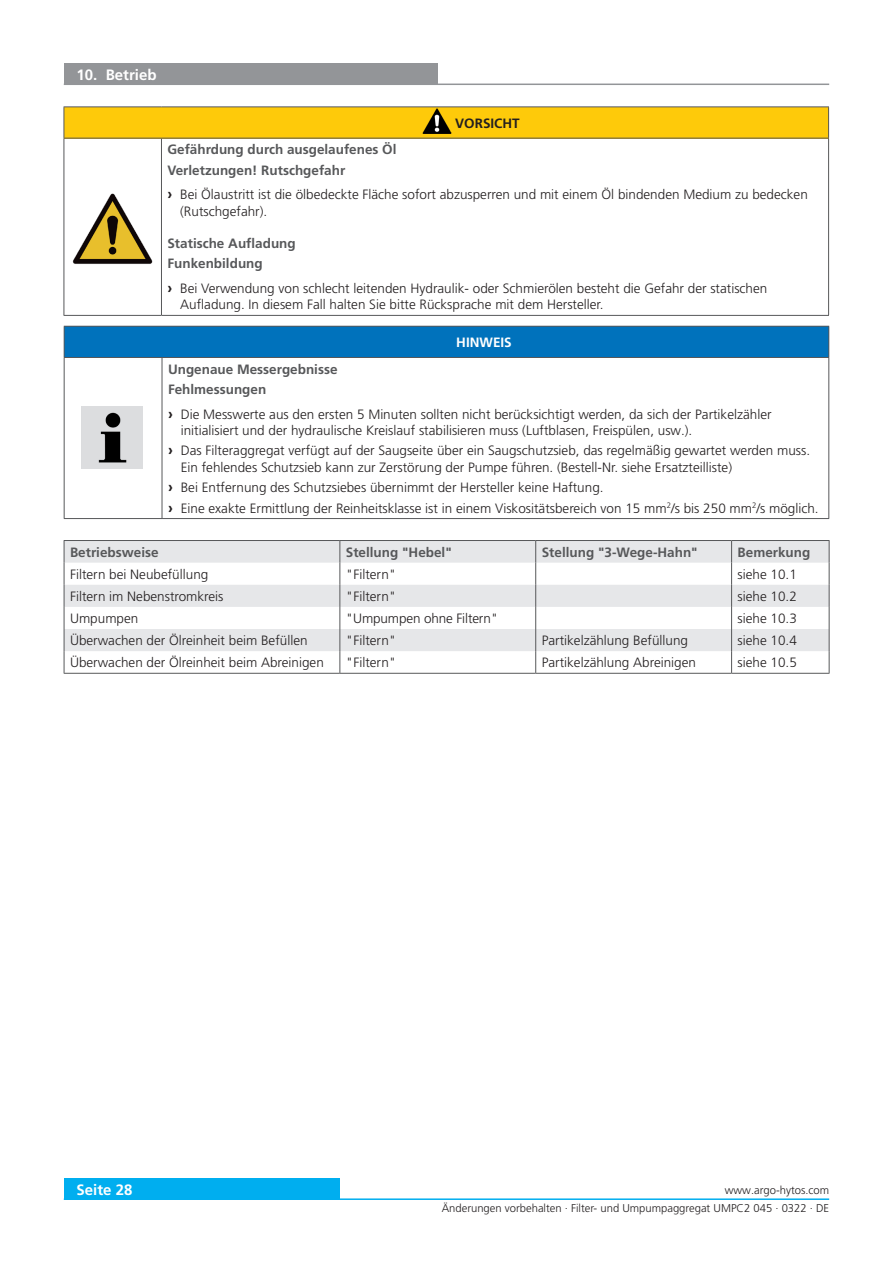
<style>
.page{position:relative;width:893px;height:1263px;background:#fff}
.page>*{position:absolute;margin:0;border:0;box-sizing:border-box;transform-origin:0 0}
.Überschrift_1{font:700 15px "Frutiger LT Pro";color:#fff}
.Copytext{font:300 13.5px/16.2px "Frutiger LT Pro";color:#231f20}
._05_Subline_Copytext{font:700 13.5px "Frutiger LT Pro";color:#57585a}
._05_Subline_Copytext-2{font:700 13.5px "Frutiger LT Pro";color:#231f20}
._05_Subline_Copytext-3{font:700 13.5px "Frutiger LT Pro";color:#fff}
.t1{font:300 11.25px "Frutiger LT Pro";color:#231f20}
.s1{font-weight:700;font-size:15px}
</style>
<div class="page">
<div style="left:64px;top:1179px;width:276px;height:21px;background:#00aeef"></div>
<hr style="left:64px;top:1198px;width:765px;height:2px;background:#00aeef">
<hr style="left:64px;top:84px;width:765px;height:1px;background:#939598">
<div style="left:64px;top:64px;width:373px;height:21px;background:#939598"></div>
<div style="left:64px;top:107px;width:765px;height:31px;background:#feca0a"></div>
<hr style="left:161px;top:138px;width:1px;height:177px;background:#57585a">
<hr style="left:64px;top:138px;width:97px;height:1px;background:#57585a">
<hr style="left:64px;top:138px;width:1px;height:177px;background:#57585a">
<hr style="left:161px;top:138px;width:668px;height:1px;background:#57585a">
<hr style="left:828px;top:138px;width:1px;height:177px;background:#57585a">
<hr style="left:64px;top:315px;width:97px;height:1px;background:#57585a">
<hr style="left:161px;top:315px;width:668px;height:1px;background:#57585a">
<hr style="left:64px;top:106px;width:97px;height:1px;background:#57585a">
<hr style="left:64px;top:107px;width:1px;height:31px;background:#57585a">
<hr style="left:161px;top:106px;width:668px;height:1px;background:#57585a">
<hr style="left:828px;top:107px;width:1px;height:31px;background:#57585a">
<img style="left:72px;top:193px;width:81px;height:71px">
<img style="left:423px;top:109px;width:29px;height:25px">
<div style="left:64px;top:326px;width:765px;height:31px;background:#0072bc"></div>
<hr style="left:64px;top:518px;width:98px;height:1px;background:#57585a">
<hr style="left:162px;top:518px;width:667px;height:1px;background:#57585a">
<hr style="left:64px;top:326px;width:98px;height:1px;background:#57585a">
<hr style="left:64px;top:327px;width:1px;height:30px;background:#57585a">
<hr style="left:162px;top:326px;width:667px;height:1px;background:#57585a">
<hr style="left:828px;top:327px;width:1px;height:30px;background:#57585a">
<hr style="left:64px;top:357px;width:98px;height:1px;background:#57585a">
<hr style="left:162px;top:357px;width:667px;height:1px;background:#57585a">
<hr style="left:64px;top:358px;width:1px;height:160px;background:#57585a">
<hr style="left:162px;top:358px;width:1px;height:160px;background:#57585a">
<hr style="left:828px;top:358px;width:1px;height:160px;background:#57585a">
<img style="left:82px;top:406px;width:61px;height:62px">
<svg style="left:65px;top:541px;width:764px;height:110px;fill:#e6e7e9"></svg>
<hr style="left:340px;top:540px;width:196px;height:1px;background:#57585a">
<hr style="left:536px;top:540px;width:196px;height:1px;background:#57585a">
<hr style="left:732px;top:540px;width:97px;height:1px;background:#57585a">
<svg style="left:829px;top:541px;width:1px;height:132px"></svg>
<hr style="left:340px;top:673px;width:196px;height:1px;background:#57585a">
<hr style="left:536px;top:673px;width:196px;height:1px;background:#57585a">
<hr style="left:732px;top:673px;width:97px;height:1px;background:#57585a">
<hr style="left:64px;top:540px;width:276px;height:1px;background:#57585a">
<svg style="left:64px;top:541px;width:1px;height:132px"></svg>
<svg style="left:339px;top:541px;width:1px;height:132px"></svg>
<svg style="left:535px;top:541px;width:1px;height:132px"></svg>
<svg style="left:731px;top:541px;width:1px;height:132px"></svg>
<hr style="left:64px;top:673px;width:276px;height:1px;background:#57585a">
<p class="Überschrift_1" style="left:77px;top:66px;width:82px">10. Betrieb</p>
<p class="_05_Subline_Copytext-2" style="left:455px;top:115px;width:66px">VORSICHT</p>
<p class="_05_Subline_Copytext" style="left:167px;top:142px;width:231px">Gefährdung durch ausgelaufenes Öl</p>
<p class="_05_Subline_Copytext" style="left:167px;top:162px;width:179px">Verletzungen! Rutschgefahr</p>
<p class="Copytext" style="left:180px;top:187px;width:629px;text-indent:-13px"><span class="s1">›</span> Bei Ölaustritt ist die ölbedeckte Fläche sofort abzusperren und mit einem Öl bindenden Medium zu bedecken (Rutschgefahr).</p>
<p class="_05_Subline_Copytext" style="left:167px;top:235px;width:130px">Statische Aufladung</p>
<p class="_05_Subline_Copytext" style="left:167px;top:256px;width:97px">Funkenbildung</p>
<p class="Copytext" style="left:180px;top:280px;width:589px;text-indent:-13px"><span class="s1">›</span> Bei Verwendung von schlecht leitenden Hydraulik- oder Schmierölen besteht die Gefahr der statischen<br>Aufladung. In diesem Fall halten Sie bitte Rücksprache mit dem Hersteller.</p>
<p class="_05_Subline_Copytext-3" style="left:456px;top:334px;width:57px">HINWEIS</p>
<p class="_05_Subline_Copytext" style="left:168px;top:361px;width:171px">Ungenaue Messergebnisse</p>
<p class="_05_Subline_Copytext" style="left:168px;top:381px;width:100px">Fehlmessungen</p>
<p class="Copytext" style="left:181px;top:406px;width:592px;text-indent:-13px"><span class="s1">›</span> Die Messwerte aus den ersten 5 Minuten sollten nicht berücksichtigt werden, da sich der Partikelzähler initialisiert und der hydraulische Kreislauf stabilisieren muss (Luftblasen, Freispülen, usw.).</p>
<p class="Copytext" style="left:181px;top:443px;width:631px;text-indent:-13px"><span class="s1">›</span> Das Filteraggregat verfügt auf der Saugseite über ein Saugschutzsieb, das regelmäßig gewartet werden muss.<br>Ein fehlendes Schutzsieb kann zur Zerstörung der Pumpe führen. (Bestell-Nr. siehe Ersatzteilliste)</p>
<p class="Copytext" style="left:168px;top:479px;width:437px"><span class="s1">›</span> Bei Entfernung des Schutzsiebes übernimmt der Hersteller keine Haftung.</p>
<p class="Copytext" style="left:168px;top:500px;width:652px"><span class="s1">›</span> Eine exakte Ermittlung der Reinheitsklasse ist in einem Viskositätsbereich von 15 mm<sup>2</sup>/s bis 250 mm<sup>2</sup>/s möglich.</p>
<p class="_05_Subline_Copytext" style="left:70px;top:544px;width:90px">Betriebsweise</p>
<p class="_05_Subline_Copytext" style="left:346px;top:544px;width:108px">Stellung "Hebel"</p>
<p class="_05_Subline_Copytext" style="left:542px;top:544px;width:158px">Stellung "3-Wege-Hahn"</p>
<p class="_05_Subline_Copytext" style="left:738px;top:544px;width:74px">Bemerkung</p>
<p class="Copytext" style="left:70px;top:566px;width:140px">Filtern bei Neubefüllung</p>
<p class="Copytext" style="left:346px;top:566px;width:52px">"Filtern"</p>
<p class="Copytext" style="left:738px;top:566px;width:61px">siehe 10.1</p>
<p class="Copytext" style="left:70px;top:588px;width:155px">Filtern im Nebenstromkreis</p>
<p class="Copytext" style="left:346px;top:588px;width:52px">"Filtern"</p>
<p class="Copytext" style="left:738px;top:588px;width:61px">siehe 10.2</p>
<p class="Copytext" style="left:70px;top:610px;width:70px">Umpumpen</p>
<p class="Copytext" style="left:346px;top:610px;width:154px">"Umpumpen ohne Filtern"</p>
<p class="Copytext" style="left:738px;top:610px;width:61px">siehe 10.3</p>
<p class="Copytext" style="left:70px;top:632px;width:239px">Überwachen der Ölreinheit beim Befüllen</p>
<p class="Copytext" style="left:346px;top:632px;width:52px">"Filtern"</p>
<p class="Copytext" style="left:542px;top:632px;width:148px">Partikelzählung Befüllung</p>
<p class="Copytext" style="left:738px;top:632px;width:61px">siehe 10.4</p>
<p class="Copytext" style="left:70px;top:655px;width:255px">Überwachen der Ölreinheit beim Abreinigen</p>
<p class="Copytext" style="left:346px;top:655px;width:52px">"Filtern"</p>
<p class="Copytext" style="left:542px;top:655px;width:156px">Partikelzählung Abreinigen</p>
<p class="Copytext" style="left:738px;top:655px;width:61px">siehe 10.5</p>
<p class="Überschrift_1" style="left:77px;top:1181px;width:57px">Seite 28</p>
<p class="t1" style="left:725px;top:1184px;width:106px">www.argo-hytos.com</p>
<p class="t1" style="left:442px;top:1202px;width:389px">Änderungen vorbehalten · Filter- und Umpumpaggregat UMPC2 045 · 0322 · DE</p>
</div>
